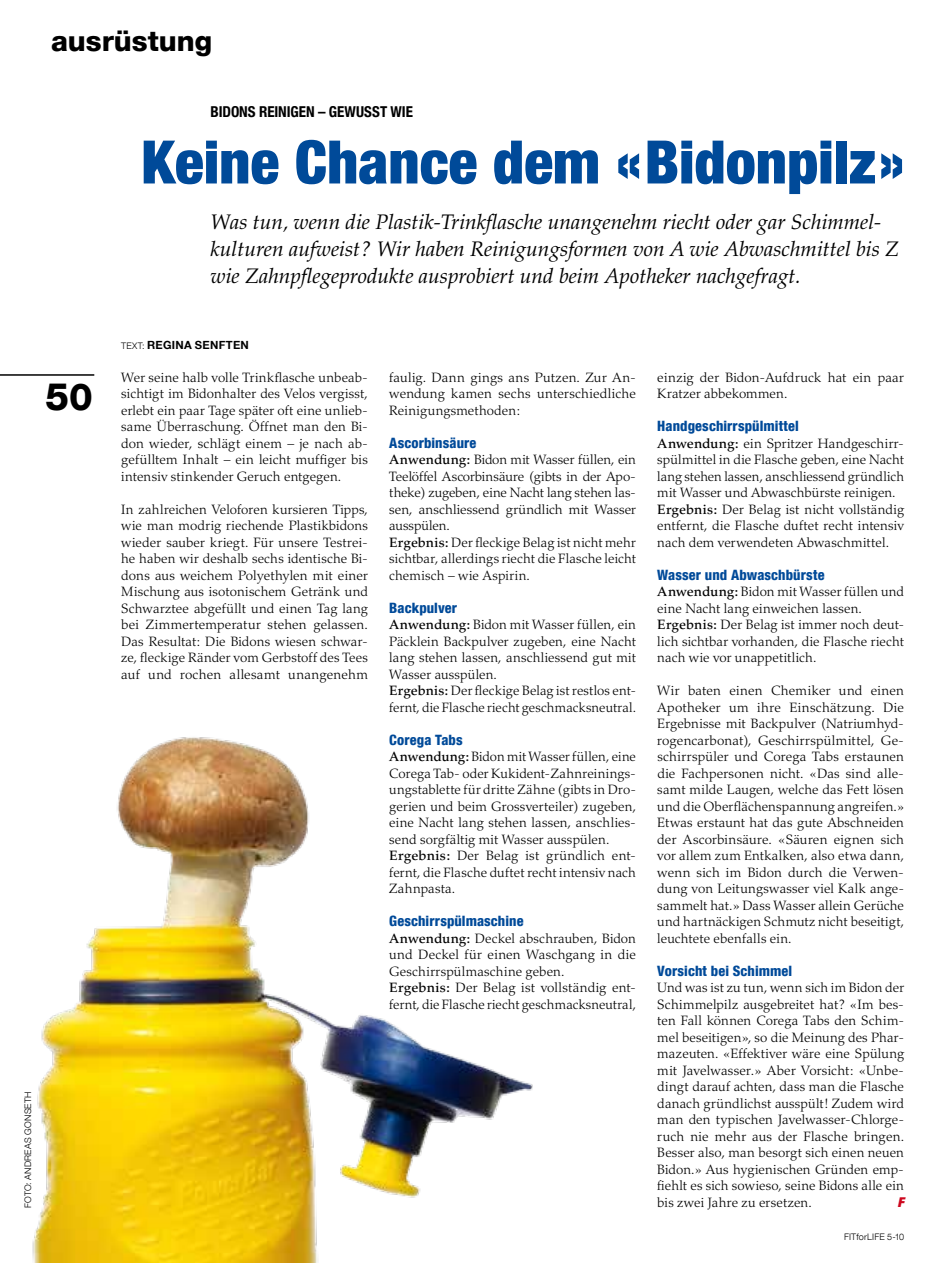
<style>
.page{position:relative;width:936px;height:1263px;background:#fff}
.page>*{position:absolute;margin:0;border:0;box-sizing:border-box;transform-origin:0 0}
.t1{font:900 condensed 60px "Helvetica Neue LT Com";color:#004a99}
.t2{font:800 37.5px "Helvetica Neue LT Com";color:#000}
.t3{font:800 28.5px "Helvetica Neue LT Com";color:#000}
.t4{font:italic 21px/27px "Palatino LT Std";color:#000}
.t5{font:700 condensed 15px "Helvetica Neue LT Com";color:#000}
.t6{font:800 condensed 14.25px "Helvetica Neue LT Com";letter-spacing:.005em;color:#004a99}
.t7{font:300 13.5px/16.5px "Palatino LT Std";letter-spacing:.01em;color:#000}
.t8{font:italic 900 condensed 13.5px "Helvetica Neue LT Com";color:#cd071e}
.t9{font:700 11.25px "Helvetica Neue LT Com";letter-spacing:.025em;color:#000}
.t10{font:300 9px "Helvetica Neue LT Com";letter-spacing:.02em;color:#000}
.s1{font-weight:300;font-size:9px}
.s2{font-weight:500}
</style>
<div class="page">
<img style="left:32px;top:737px;width:501px;height:526px">
<hr style="left:0;top:374px;width:94px;height:2px;background:#000">
<h3 class="t3" style="left:51px;top:24px;width:163px">ausrüstung</h3>
<p class="t5" style="left:210px;top:103px;width:204px">BIDONS REINIGEN – GEWUSST WIE</p>
<h1 class="t1" style="left:141px;top:126px;width:765px">Keine Chance dem «Bidonpilz»</h1>
<h3 class="t4" style="left:210px;top:208px;width:690px">Was tun, wenn die Plastik-Trinkflasche unangenehm riecht oder gar Schimmel&shy;kulturen aufweist? Wir haben Reinigungsformen von A wie Abwaschmittel bis Z wie Zahnpflegeprodukte ausprobiert und beim Apotheker nachgefragt.</h3>
<h2 class="t2" style="left:46px;top:374px;width:49px">50</h2>
<p class="t10" style="left:23px;top:1208px;width:118px;rotate:-90deg">foto: Andreas Gonseth</p>
<p class="t9" style="left:121px;top:337px;width:129px"><span class="s1">TEXT:</span> REGINA SENFTEN</p>
<p class="t7" style="left:121px;top:369px;width:248px;text-align:justify">Wer seine halb volle Trinkflasche unbeab&shy;sichtigt im Bidonhalter des Velos vergisst, erlebt ein paar Tage später oft eine unlieb&shy;same Überraschung. Öffnet man den Bi&shy;don wieder, schlägt einem – je nach ab&shy;gefülltem Inhalt – ein leicht muffiger bis intensiv stinkender Geruch entgegen.</p>
<p class="t7" style="left:121px;top:501px;width:248px;text-align:justify">In zahlreichen Veloforen kursieren Tipps, wie man modrig riechende Plastikbidons wieder sauber kriegt. Für unsere Testrei&shy;he haben wir deshalb sechs identische Bi&shy;dons aus weichem Polyethylen mit einer Mischung aus isotonischem Getränk und Schwarztee abgefüllt und einen Tag lang bei Zimmertemperatur stehen gelassen.<br>Das Resultat: Die Bidons wiesen schwar&shy;ze, fleckige Ränder vom Gerbstoff des Tees auf und rochen allesamt unangenehm</p>
<p class="t7" style="left:389px;top:369px;width:248px;text-align:justify">faulig. Dann gings ans Putzen. Zur An&shy;wendung kamen sechs unterschiedliche Reinigungsmethoden:</p>
<p class="t6" style="left:389px;top:434px;width:89px">Ascorbinsäure</p>
<p class="t7" style="left:389px;top:451px;width:248px"><span class="s2">Anwendung :</span> Bidon mit Wasser füllen, ein Teelöffel Ascorbinsäure (gibts in der Apo&shy;theke) zugeben, eine Nacht lang stehen las&shy;sen, anschliessend gründlich mit Wasser ausspülen.<br><span class="s2">Ergebnis :</span> Der fleckige Belag ist nicht mehr sichtbar, allerdings riecht die Flasche leicht chemisch – wie Aspirin.</p>
<p class="t6" style="left:389px;top:599px;width:69px">Backpulver</p>
<p class="t7" style="left:389px;top:616px;width:248px"><span class="s2">Anwendung :</span> Bidon mit Wasser füllen, ein Päcklein Backpulver zugeben, eine Nacht lang stehen lassen, anschliessend gut mit Wasser ausspülen.<br><span class="s2">Ergebnis :</span> Der fleckige Belag ist restlos ent&shy;fernt, die Flasche riecht geschmacksneutral.</p>
<p class="t6" style="left:389px;top:731px;width:75px">Corega Tabs</p>
<p class="t7" style="left:389px;top:748px;width:248px"><span class="s2">Anwendung :</span> Bidon mit Wasser füllen, eine Corega Tab- oder Kukident-Zahnreinings&shy;ungstablette für dritte Zähne (gibts in Dro&shy;gerien und beim Grossverteiler) zugeben, eine Nacht lang stehen lassen, anschlies&shy;send sorgfältig mit Wasser ausspülen.<br><span class="s2">Ergebnis :</span> Der Belag ist gründlich ent&shy;fernt, die Flasche duftet recht intensiv nach Zahnpasta.</p>
<p class="t6" style="left:389px;top:912px;width:136px">Geschirrspülmaschine</p>
<p class="t7" style="left:389px;top:930px;width:248px"><span class="s2">Anwendung :</span> Deckel abschrauben, Bidon und Deckel für einen Waschgang in die Geschirrspülmaschine geben.<br><span class="s2">Ergebnis :</span> Der Belag ist vollständig ent&shy;fernt, die Flasche riecht geschmacksneutral,</p>
<p class="t7" style="left:657px;top:369px;width:248px">einzig der Bidon-Aufdruck hat ein paar<br>Kratzer abbekommen.</p>
<p class="t6" style="left:657px;top:417px;width:143px">Handgeschirrspülmittel</p>
<p class="t7" style="left:657px;top:435px;width:248px"><span class="s2">Anwendung :</span> ein Spritzer Handgeschirr&shy;spülmittel in die Flasche geben, eine Nacht lang stehen lassen, anschliessend gründlich mit Wasser und Abwaschbürste reinigen.<br><span class="s2">Ergebnis :</span> Der Belag ist nicht vollständig entfernt, die Flasche duftet recht intensiv nach dem verwendeten Abwaschmittel.</p>
<p class="t6" style="left:657px;top:566px;width:169px">Wasser und Abwaschbürste</p>
<p class="t7" style="left:657px;top:583px;width:248px"><span class="s2">Anwendung :</span> Bidon mit Wasser füllen und eine Nacht lang einweichen lassen.<br><span class="s2">Ergebnis :</span> Der Belag ist immer noch deut&shy;lich sichtbar vorhanden, die Flasche riecht nach wie vor unappetitlich.</p>
<p class="t7" style="left:657px;top:682px;width:248px;text-align:justify">Wir baten einen Chemiker und einen Apotheker um ihre Einschätzung. Die Ergebnisse mit Backpulver (Natriumhyd&shy;rogencarbonat), Geschirrspülmittel, Ge&shy;schirrspüler und Corega Tabs erstaunen die Fachpersonen nicht. «Das sind alle&shy;samt milde Laugen, welche das Fett lösen und die Oberflächenspannung angreifen.» Etwas erstaunt hat das gute Abschneiden der Ascorbinsäure. «Säuren eignen sich vor allem zum Entkalken, also etwa dann, wenn sich im Bidon durch die Verwen&shy;dung von Leitungswasser viel Kalk ange&shy;sammelt hat.» Dass Wasser allein Gerüche und hartnäckigen Schmutz nicht beseitigt, leuchtete ebenfalls ein.</p>
<p class="t6" style="left:657px;top:962px;width:136px">Vorsicht bei Schimmel</p>
<p class="t7" style="left:657px;top:979px;width:248px;text-align:justify">Und was ist zu tun, wenn sich im Bidon der Schimmelpilz ausgebreitet hat? «Im bes&shy;ten Fall können Corega Tabs den Schim&shy;mel beseitigen», so die Meinung des Phar&shy;mazeuten. «Effektiver wäre eine Spülung mit Javelwasser.» Aber Vorsicht: «Unbe&shy;dingt darauf achten, dass man die Flasche danach gründlichst ausspült! Zudem wird man den typischen Javelwasser-Chlorge&shy;ruch nie mehr aus der Flasche bringen.<br>Besser also, man besorgt sich einen neuen Bidon.» Aus hygienischen Gründen emp&shy;fiehlt es sich sowieso, seine Bidons alle ein</p>
<p class="t7" style="left:657px;top:1194px;width:156px">bis zwei Jahre zu ersetzen.</p>
<p class="t8" style="left:897px;top:1193px;width:8px">F</p>
<p class="t10" style="left:844px;top:1231px;width:61px">FITforLIFE 5-10</p>
</div>
